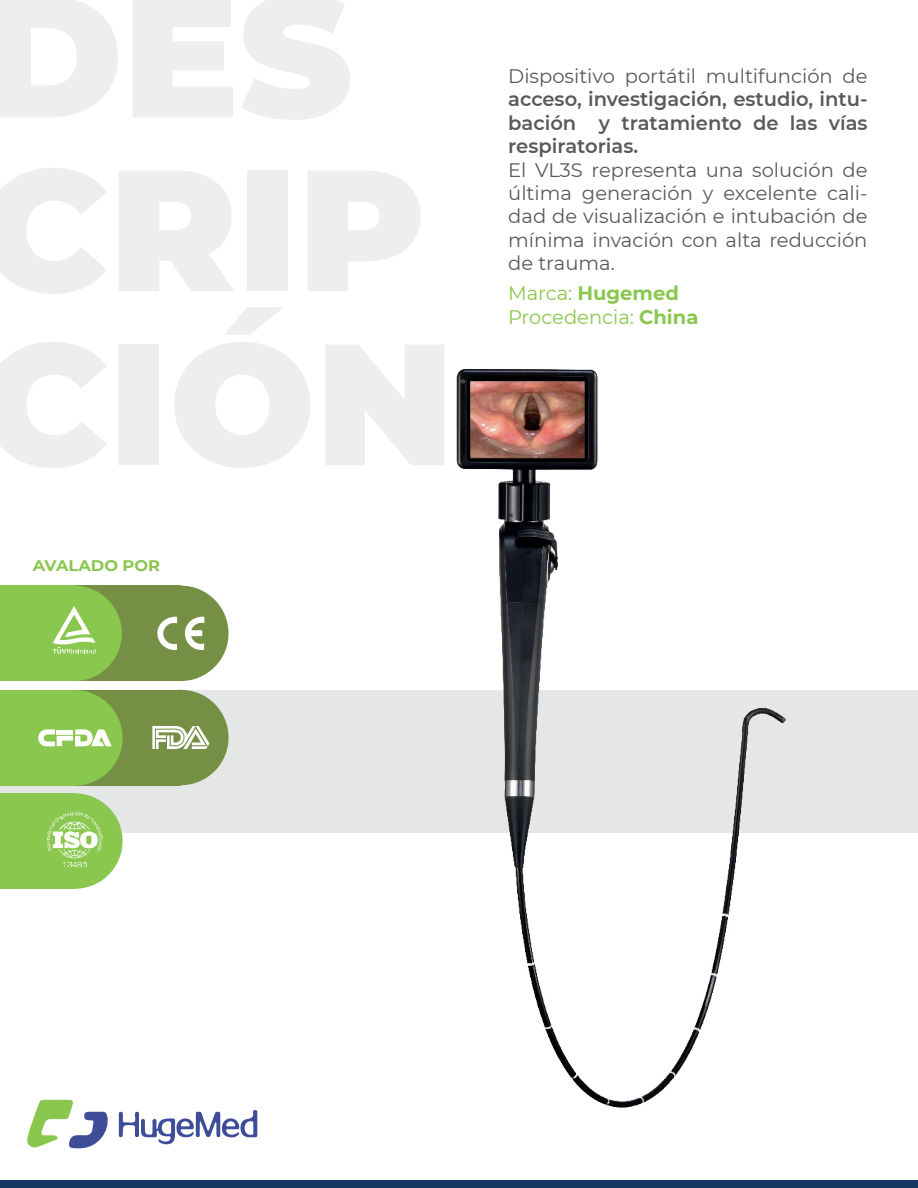
<style>
.page{position:relative;width:918px;height:1188px;background:#fff}
.page>*{position:absolute;margin:0;border:0;box-sizing:border-box;transform-origin:0 0}
.t1{font:19.5px/23.4px "Montserrat";color:#575a5b;text-align:justify}
.t2{font:600 19.5px/23.4px "Montserrat";color:#575a5b;text-align:justify}
.t3{font:19.5px/23.4px "Montserrat";color:#8ac74e}
.t4{font:700 15.3px "Montserrat";color:#8ac74e;scale:1.06 1}
.s1{font-weight:700}
</style>
<div class="page">
<div style="left:0;top:586px;width:181px;height:95px;background:#759044"></div>
<div style="left:0;top:586px;width:74px;height:95px;background:#8ac74e"></div>
<div style="left:0;top:690px;width:918px;height:142px;background:#e5e6e6"></div>
<div style="left:0;top:1180px;width:918px;height:8px;background:#153761"></div>
<svg style="left:27px;top:1100px;width:81px;height:49px"></svg>
<svg style="left:119px;top:1110px;width:138px;height:34px"></svg>
<div style="left:26px;top:586px;width:96px;height:95px;background:#8ac74e;border-radius:50%"></div>
<svg style="left:53px;top:606px;width:43px;height:48px"></svg>
<div style="left:133px;top:586px;width:96px;height:95px;background:#759044;border-radius:50%"></div>
<svg style="left:185px;top:617px;width:19px;height:33px"></svg>
<svg style="left:157px;top:617px;width:20px;height:33px"></svg>
<div style="left:0;top:690px;width:181px;height:95px;background:#759044"></div>
<div style="left:0;top:690px;width:74px;height:95px;background:#8ac74e"></div>
<div style="left:133px;top:690px;width:96px;height:95px;background:#759044;border-radius:50%"></div>
<svg style="left:152px;top:726px;width:57px;height:23px"></svg>
<div style="left:27px;top:690px;width:96px;height:96px;background:#8ac74e;border-radius:50%"></div>
<svg style="left:38px;top:729px;width:74px;height:17px"></svg>
<hr style="left:57px;top:730px;width:16px;height:4px;background:#fff">
<div style="left:0;top:793px;width:74px;height:96px;background:#8ac74e"></div>
<div style="left:27px;top:793px;width:96px;height:96px;background:#8ac74e;border-radius:50%"></div>
<img style="left:47px;top:812px;width:56px;height:55px">
<img style="left:357px;top:369px;width:497px;height:739px">
<p class="t4" style="left:33px;top:554px;width:122px">AVALADO POR</p>
<p class="t1" style="left:508px;top:64px;width:361px">Dispositivo portátil multifunción de</p>
<p class="t2" style="left:508px;top:87px;width:361px">acceso, investigación, estudio, intu&shy;bación y tratamiento de las vías respiratorias.</p>
<p class="t1" style="left:508px;top:157px;width:361px">El VL3S representa una solución de última generación y excelente cali&shy;dad de visualización e intubación de mínima invación con alta reducción de trauma.</p>
<p class="t3" style="left:508px;top:281px;width:192px">Marca: <span class="s1">Hugemed<br></span>Procedencia: <span class="s1">China</span></p>
</div>
